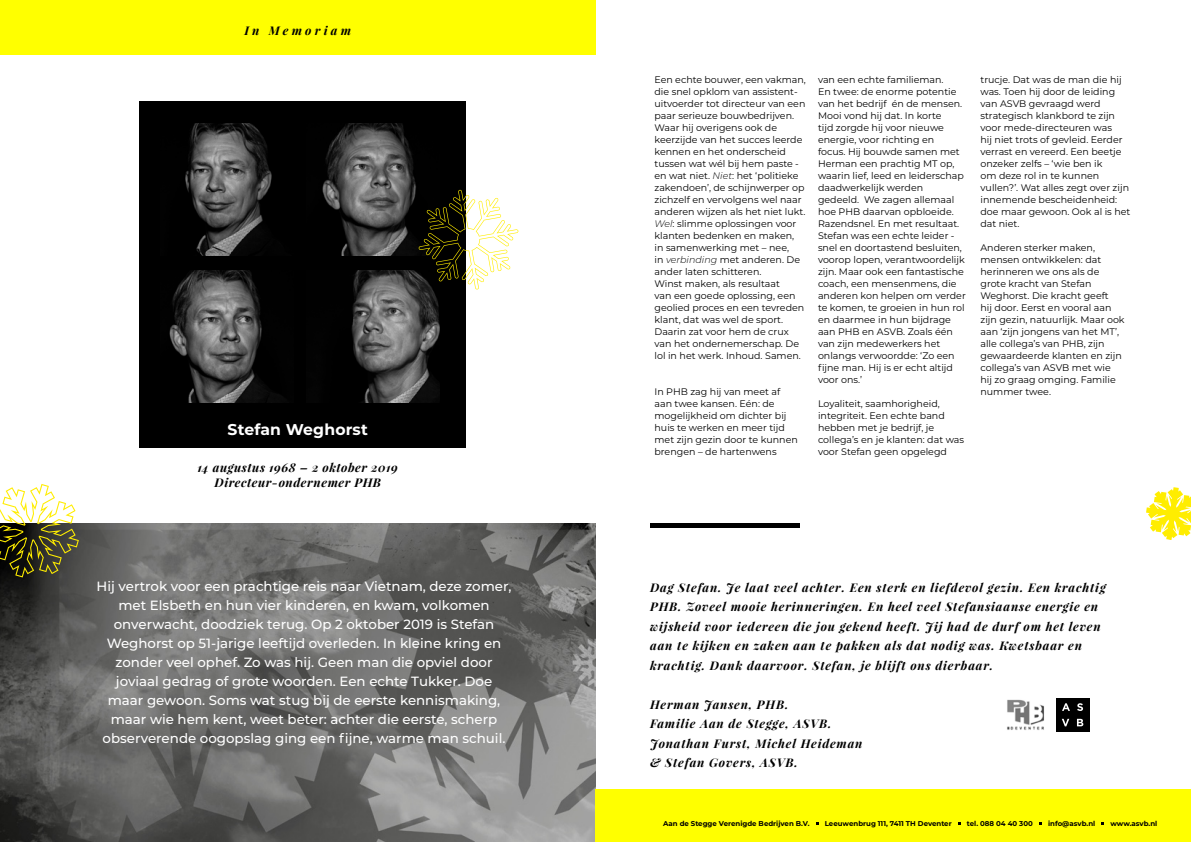
<style>
.page{position:relative;width:1191px;height:842px;background:#fff}
.page>*{position:absolute;margin:0;border:0;box-sizing:border-box;transform-origin:0 0}
.t1{font:700 15.6px "Montserrat";letter-spacing:.01em;color:#fff}
.t2{font:500 13.4px/19px "Montserrat";color:#fff;text-align:center}
.t3{font:italic 700 12px/19.5px "Playfair Display";letter-spacing:.07em;color:#000}
.t4{font:italic 700 12px/14.5px "Playfair Display";letter-spacing:.045em;color:#000;text-align:center}
.t5{font:italic 700 12px "Playfair Display";letter-spacing:.265em;color:#000}
.t6{font:9.5px/12px "Montserrat";color:#000}
.t7{font:700 7px "Montserrat";color:#000}
.s1{font-weight:300;font-style:italic}
</style>
<div class="page">
<div style="left:139px;top:101px;width:327px;height:347px;background:#000"></div>
<img style="left:185px;top:123px;width:87px;height:133px">
<img style="left:351px;top:271px;width:83px;height:132px">
<img style="left:322px;top:123px;width:89px;height:133px">
<img style="left:169px;top:271px;width:113px;height:132px">
<img style="left:0;top:523px;width:595px;height:319px">
<div style="left:595px;top:790px;width:596px;height:52px;background:#ff0"></div>
<svg style="left:381px;top:153px;width:138px;height:245px"></svg>
<div style="left:0;top:0;width:595px;height:55px;background:#ff0"></div>
<svg style="left:0;top:484px;width:79px;height:93px"></svg>
<svg style="left:0;top:604px;width:45px;height:7px"></svg>
<svg style="left:1146px;top:487px;width:45px;height:53px"></svg>
<img style="left:1007px;top:699px;width:37px;height:31px">
<div style="left:1055px;top:698px;width:34px;height:34px;background:#000"></div>
<svg style="left:1062px;top:719px;width:21px;height:7px"></svg>
<svg style="left:1062px;top:703px;width:21px;height:8px"></svg>
<hr style="left:650px;top:523px;width:149px;height:4px;background:#000">
<p class="t5" style="left:244px;top:22px;width:108px">In Memoriam</p>
<h1 class="t1" style="left:228px;top:419px;width:142px">Stefan Weghorst</h1>
<p class="t4" style="left:197px;top:460px;width:202px">14 augustus 1968 – 2 oktober 2019<br>Directeur-ondernemer PHB</p>
<p class="t2" style="left:97px;top:576px;width:416px">Hij vertrok voor een prachtige reis naar Vietnam, deze zomer, met Elsbeth en hun vier kinderen, en kwam, volkomen onverwacht, doodziek terug. Op 2 oktober 2019 is Stefan Weghorst op 51-jarige leeftijd overleden. In kleine kring en zonder veel ophef. Zo was hij. Geen man die opviel door joviaal gedrag of grote woorden. Een echte Tukker. Doe maar gewoon. Soms wat stug bij de eerste kennismaking, maar wie hem kent, weet beter: achter die eerste, scherp observerende oogopslag ging een fijne, warme man schuil.</p>
<p class="t6" style="left:654px;top:73px;width:153px">Een echte bouwer, een vakman, die snel opklom van assistent&shy;uitvoerder tot directeur van een paar serieuze bouwbedrijven.<br>Waar hij overigens ook de keerzijde van het succes leerde kennen en het onderscheid tussen wat wél bij hem paste - en wat niet. <span class="s1">Niet</span>: het ‘politieke zakendoen’, de schijnwerper op zichzelf en vervolgens wel naar anderen wijzen als het niet lukt.<br><span class="s1">Wel</span>: slimme oplossingen voor klanten bedenken en maken,<br>in samenwerking met – nee,<br>in <span class="s1">verbinding</span> met anderen. De ander laten schitteren.<br>Winst maken, als resultaat<br>van een goede oplossing, een geolied proces en een tevreden klant, dat was wel de sport.<br>Daarin zat voor hem de crux van het ondernemerschap. De lol in het werk. Inhoud. Samen.</p>
<p class="t6" style="left:654px;top:385px;width:145px">In PHB zag hij van meet af aan twee kansen. Eén: de mogelijkheid om dichter bij huis te werken en meer tijd met zijn gezin door te kunnen brengen – de hartenwens</p>
<p class="t6" style="left:818px;top:73px;width:149px">van een echte familieman.<br>En twee: de enorme potentie van het bedrijf én de mensen.<br>Mooi vond hij dat. In korte<br>tijd zorgde hij voor nieuwe energie, voor richting en<br>focus. Hij bouwde samen met<br>Herman een prachtig MT op, waarin lief, leed en leiderschap daadwerkelijk werden gedeeld. We zagen allemaal hoe PHB daarvan opbloeide.<br>Razendsnel. En met resultaat.<br>Stefan was een echte leider - snel en doortastend besluiten, voorop lopen, verantwoordelijk zijn. Maar ook een fantastische coach, een mensenmens, die anderen kon helpen om verder te komen, te groeien in hun rol en daarmee in hun bijdrage aan PHB en ASVB. Zoals één van zijn medewerkers het onlangs verwoordde: ‘Zo een fijne man. Hij is er echt altijd voor ons.’</p>
<p class="t6" style="left:818px;top:397px;width:148px">Loyaliteit, saamhorigheid, integriteit. Een echte band hebben met je bedrijf, je collega’s en je klanten: dat was voor Stefan geen opgelegd</p>
<p class="t6" style="left:980px;top:73px;width:151px">trucje. Dat was de man die hij was. Toen hij door de leiding van ASVB gevraagd werd strategisch klankbord te zijn voor mede-directeuren was<br>hij niet trots of gevleid. Eerder verrast en vereerd. Een beetje onzeker zelfs – ‘wie ben ik<br>om deze rol in te kunnen vullen?’. Wat alles zegt over zijn innemende bescheidenheid: doe maar gewoon. Ook al is het dat niet.</p>
<p class="t6" style="left:980px;top:241px;width:146px">Anderen sterker maken, mensen ontwikkelen: dat herinneren we ons als de grote kracht van Stefan<br>Weghorst. Die kracht geeft<br>hij door. Eerst en vooral aan zijn gezin, natuurlijk. Maar ook aan ‘zijn jongens van het MT’, alle collega’s van PHB, zijn gewaardeerde klanten en zijn collega’s van ASVB met wie hij zo graag omging. Familie nummer twee.</p>
<p class="t3" style="left:650px;top:577px;width:457px">Dag Stefan. Je laat veel achter. Een sterk en liefdevol gezin. Een krachtig PHB. Zoveel mooie herinneringen. En heel veel Stefansiaanse energie en wijsheid voor iedereen die jou gekend heeft. Jij had de durf om het leven aan te kijken en zaken aan te pakken als dat nodig was. Kwetsbaar en krachtig. Dank daarvoor. Stefan, je blijft ons dierbaar.</p>
<p class="t3" style="left:650px;top:694px;width:214px">Herman Jansen, PHB.<br>Familie Aan de Stegge, ASVB.<br>Jonathan Furst, Michel Heideman &amp; Stefan Govers, ASVB.</p>
<p class="t7" style="left:663px;top:818px;width:148px">Aan de Stegge Verenigde Bedrijven B.V.</p>
<p class="t7" style="left:824px;top:818px;width:128px">Leeuwenbrug 111, 7411 TH Deventer</p>
<p class="t7" style="left:967px;top:818px;width:68px">tel. 088 04 40 300</p>
<p class="t7" style="left:1048px;top:818px;width:49px">info@asvb.nl</p>
<p class="t7" style="left:1110px;top:818px;width:48px">www.asvb.nl</p>
</div>
